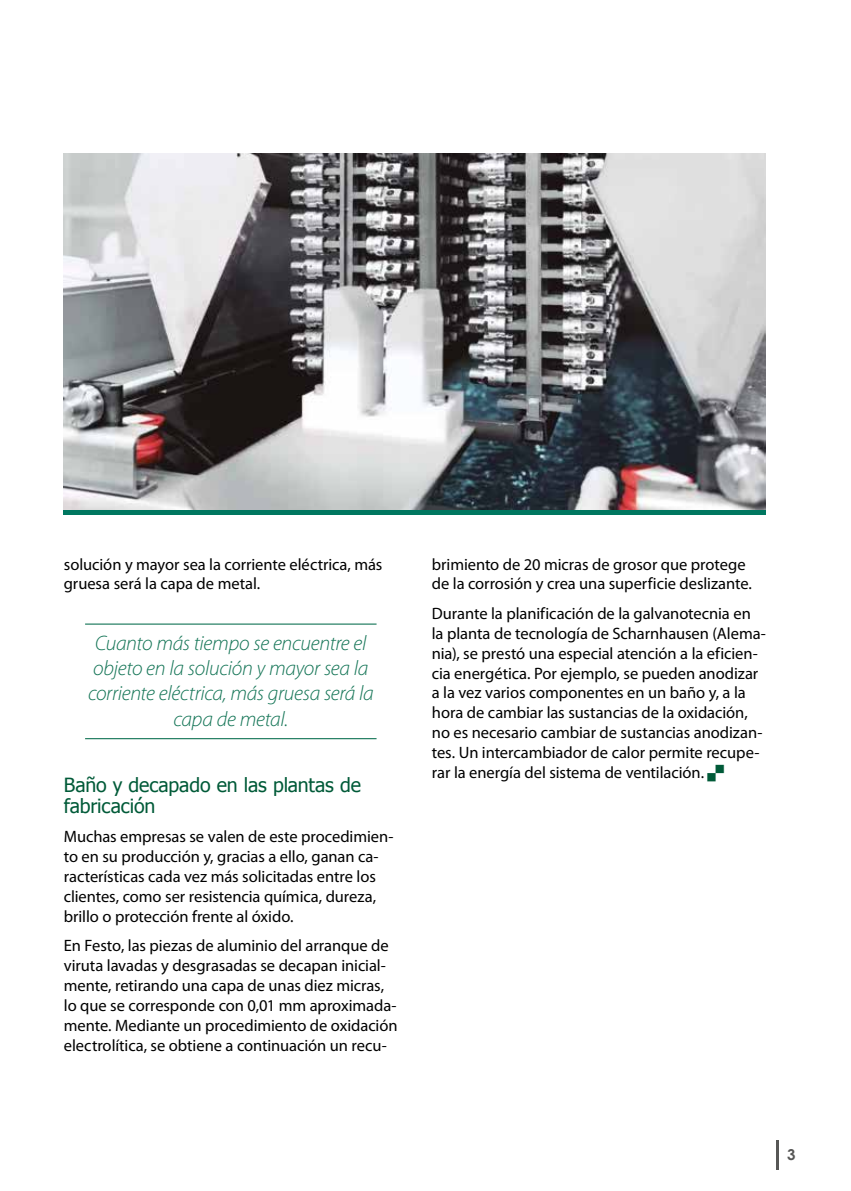
<style>
.page{position:relative;width:851px;height:1191px;background:#fff}
.page>*{position:absolute;margin:0;border:0;box-sizing:border-box;transform-origin:0 0}
.t1{font:italic 300 21px/25.2px "Myriad Pro";letter-spacing:-.015em;color:#137455;text-align:center}
.t2{font:19.5px/21px "Tahoma";letter-spacing:-.005em;color:#005a38}
.t3{font:16.5px/19.8px "Myriad Pro";letter-spacing:-.005em;color:#000}
.t4{font:700 15px "Century Gothic";color:#575756}
</style>
<div class="page">
<hr style="left:776px;top:1140px;width:2px;height:29px;background:#575756">
<hr style="left:85px;top:623px;width:291px;height:1px;background:#137455">
<hr style="left:85px;top:738px;width:291px;height:1px;background:#137455">
<img style="left:64px;top:153px;width:701px;height:357px">
<hr style="left:64px;top:510px;width:701px;height:4px;background:#007760">
<p class="t3" style="left:64px;top:554px;width:320px">solución y mayor sea la corriente eléctrica, más gruesa será la capa de metal.</p>
<p class="t1" style="left:88px;top:630px;width:287px">Cuanto más tiempo se encuentre el objeto en la solución y mayor sea la corriente eléctrica, más gruesa será la capa de metal.</p>
<p class="t2" style="left:64px;top:773px;width:298px">Baño y decapado en las plantas de fabricación</p>
<p class="t3" style="left:64px;top:826px;width:331px">Muchas empresas se valen de este procedimien&shy;to en su producción y, gracias a ello, ganan ca&shy;racterísticas cada vez más solicitadas entre los clientes, como ser resistencia química, dureza, brillo o protección frente al óxido.</p>
<p class="t3" style="left:64px;top:935px;width:335px">En Festo, las piezas de aluminio del arranque de viruta lavadas y desgrasadas se decapan inicial&shy;mente, retirando una capa de unas diez micras, lo que se corresponde con 0,01 mm aproximada&shy;mente. Mediante un procedimiento de oxidación electrolítica, se obtiene a continuación un recu-</p>
<p class="t3" style="left:432px;top:554px;width:321px">brimiento de 20 micras de grosor que protege de la corrosión y crea una superficie deslizante.</p>
<p class="t3" style="left:432px;top:603px;width:335px">Durante la planificación de la galvanotecnia en la planta de tecnología de Scharnhausen (Alema&shy;nia), se prestó una especial atención a la eficien&shy;cia energética. Por ejemplo, se pueden anodizar a la vez varios componentes en un baño y, a la hora de cambiar las sustancias de la oxidación, no es necesario cambiar de sustancias anodizan&shy;tes. Un intercambiador de calor permite recupe&shy;rar la energía del sistema de ventilación.</p>
<p class="t4" style="left:787px;top:1143px;width:10px">3</p>
</div>
